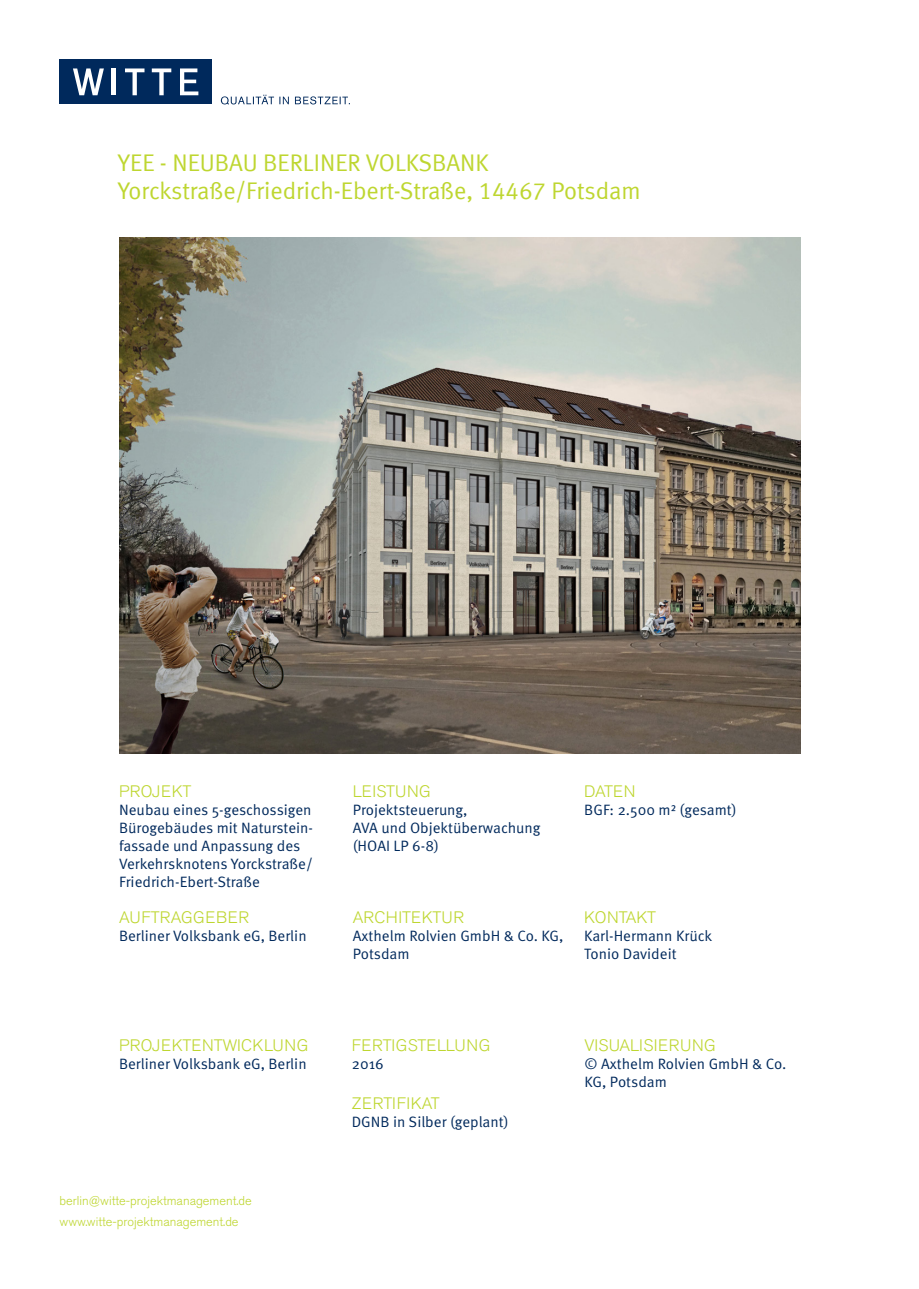
<style>
.page{position:relative;width:919px;height:1289px;background:#fff}
.page>*{position:absolute;margin:0;border:0;box-sizing:border-box;transform-origin:0 0}
.t1{font:24px "Meta Normal LF";color:#bed630}
.t2{font:300 16.5px "Akzidenz Grotesk Pro";letter-spacing:.02em;color:#bed630}
.t3{font:300 16.5px "Akzidenz Grotesk Pro";letter-spacing:-.01em;color:#bed630}
.t4{font:15px/18px "Meta OT";color:#00295c}
.t5{font:300 12.75px "Akzidenz Grotesk Pro";color:#bed630}
</style>
<div class="page">
<img style="left:119px;top:237px;width:681px;height:516px">
<div style="left:60px;top:60px;width:152px;height:44px;background:#00295c"></div>
<hr style="left:112px;top:68px;width:4px;height:27px;background:#fff">
<svg style="left:125px;top:68px;width:19px;height:27px"></svg>
<svg style="left:152px;top:68px;width:19px;height:27px"></svg>
<svg style="left:180px;top:68px;width:18px;height:27px"></svg>
<svg style="left:73px;top:68px;width:31px;height:27px"></svg>
<svg style="left:221px;top:95px;width:129px;height:10px"></svg>
<p class="t1" style="left:118px;top:148px;width:372px">YEE - NEUBAU BERLINER VOLKSBANK</p>
<p class="t1" style="left:118px;top:177px;width:524px">Yorckstraße/Friedrich-Ebert-Straße, 14467 Potsdam</p>
<p class="t2" style="left:119px;top:780px;width:74px">PROJEKT</p>
<p class="t4" style="left:119px;top:801px;width:195px">Neubau eines 5-geschossigen<br>Bürogebäudes mit Naturstein&shy;fassade und Anpassung des<br>Verkehrsknotens Yorckstraße/</p>
<p class="t4" style="left:119px;top:873px;width:142px">Friedrich-Ebert-Straße</p>
<p class="t2" style="left:119px;top:907px;width:132px">AUFTRAGGEBER</p>
<p class="t4" style="left:119px;top:927px;width:189px">Berliner Volksbank eG, Berlin</p>
<p class="t2" style="left:119px;top:1034px;width:191px">PROJEKTENTWICKLUNG</p>
<p class="t4" style="left:119px;top:1055px;width:189px">Berliner Volksbank eG, Berlin</p>
<p class="t5" style="left:60px;top:1192px;width:194px">berlin@witte-projektmanagement.de</p>
<p class="t5" style="left:60px;top:1213px;width:180px">www.witte-projektmanagement.de</p>
<p class="t2" style="left:353px;top:780px;width:80px">LEISTUNG</p>
<p class="t4" style="left:353px;top:801px;width:116px">Projektsteuerung,</p>
<p class="t4" style="left:353px;top:819px;width:189px">AVA und Objektüberwachung</p>
<p class="t4" style="left:353px;top:837px;width:88px">(HOAI LP 6-8)</p>
<p class="t2" style="left:584px;top:780px;width:53px">DATEN</p>
<p class="t4" style="left:584px;top:801px;width:154px">BGF: 2.500 m² (gesamt)</p>
<p class="t2" style="left:353px;top:907px;width:113px">ARCHITEKTUR</p>
<p class="t4" style="left:353px;top:927px;width:212px">Axthelm Rolvien GmbH &amp; Co. KG,<br>Potsdam</p>
<p class="t3" style="left:584px;top:907px;width:73px">KONTAKT</p>
<p class="t4" style="left:584px;top:927px;width:129px">Karl-Hermann Krück</p>
<p class="t4" style="left:584px;top:945px;width:94px">Tonio Davideit</p>
<p class="t2" style="left:351px;top:1034px;width:140px">FERTIGSTELLUNG</p>
<p class="t4" style="left:351px;top:1055px;width:34px">2016</p>
<p class="t2" style="left:351px;top:1092px;width:90px">ZERTIFIKAT</p>
<p class="t4" style="left:351px;top:1112px;width:158px">DGNB in Silber (geplant)</p>
<p class="t2" style="left:584px;top:1034px;width:133px">VISUALISIERUNG</p>
<p class="t4" style="left:584px;top:1055px;width:203px">© Axthelm Rolvien GmbH &amp; Co.<br>KG, Potsdam</p>
</div>
